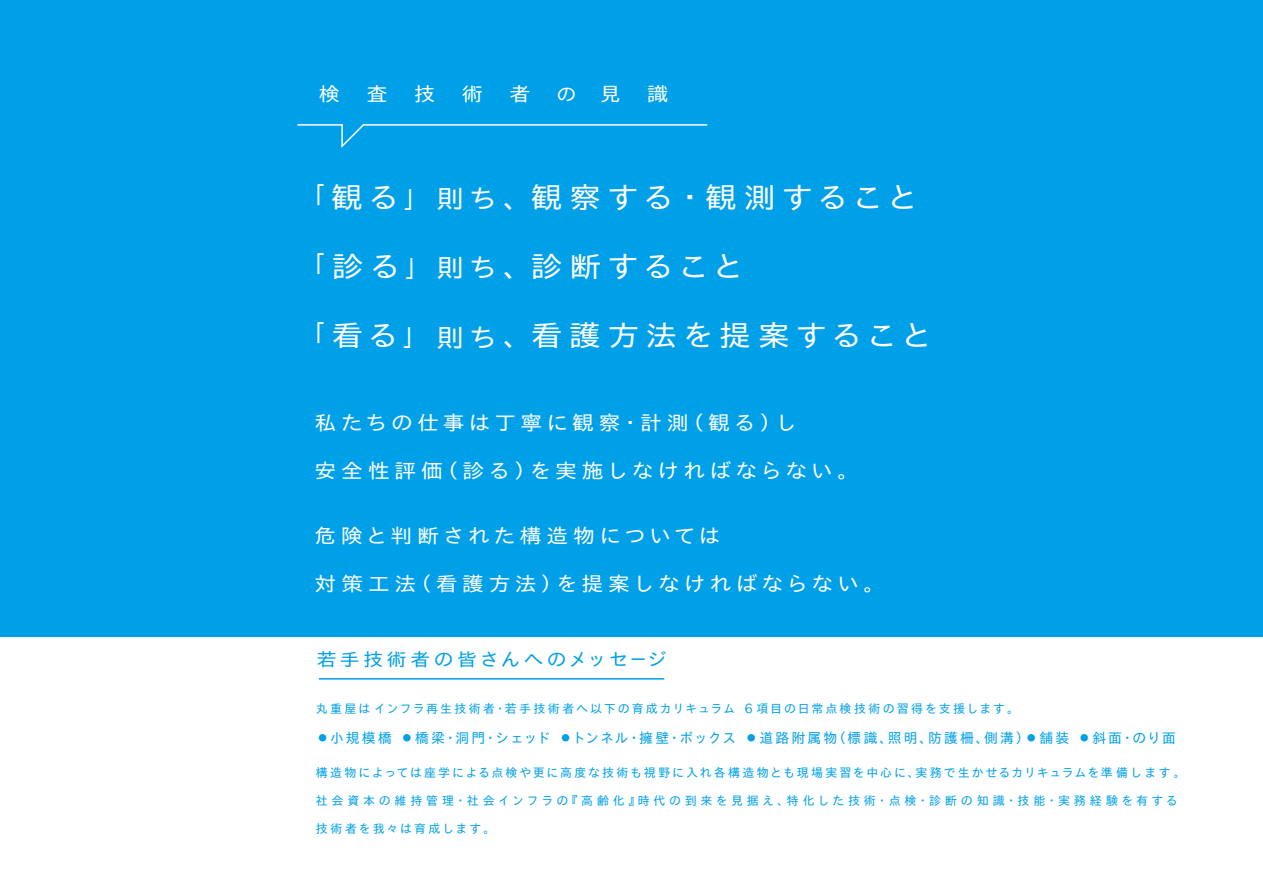
<style>
.page{position:relative;width:1263px;height:893px;background:#fff}
.page>*{position:absolute;margin:0;border:0;box-sizing:border-box;transform-origin:0 0}
.t1{font:28.8px "TB Go Std R";letter-spacing:.165em;color:#fff;scale:1.1 1}
.t2{font:19.8px "TB Go Std R";letter-spacing:.185em;color:#fff;scale:1.1 1}
.t3{font:19.2px "TB Go Std R";color:#fff;scale:1.1 1}
.t4{font:18.15px "TB Go Std R";color:#fff;scale:1.1 1}
.t5{font:18px "TB Go Std R";letter-spacing:.16em;color:#00a0e9;scale:1.1 1}
.t6{font:13.8px "TB Go Std R";letter-spacing:.145em;color:#00a0e9}
.t7{font:12px "TB Go Std R";letter-spacing:.175em;color:#00a0e9}
.t8{font:12px "TB Go Std R";letter-spacing:.155em;color:#00a0e9}
.t9{font:12px "TB Go Std R";letter-spacing:.31em;color:#00a0e9}
.s1{font-size:19.2px}
.s2{font-size:25.5px}
</style>
<div class="page">
<div style="left:0;top:0;width:1263px;height:637px;background:#00a0e9"></div>
<svg style="left:319px;top:678px;width:345px;height:2px"></svg>
<svg style="left:296px;top:123px;width:413px;height:27px"></svg>
<p class="t3" style="left:319px;top:77px;width:21px">検</p>
<p class="t3" style="left:367px;top:77px;width:21px">査</p>
<p class="t3" style="left:414px;top:77px;width:21px">技</p>
<p class="t3" style="left:462px;top:77px;width:21px">術</p>
<p class="t3" style="left:509px;top:77px;width:21px">者</p>
<p class="t4" style="left:557px;top:79px;width:60px">の <span class="s1">見</span></p>
<p class="t3" style="left:647px;top:77px;width:21px">識</p>
<h1 class="t1" style="left:309px;top:172px;width:555px">｢観る｣<span class="s2">則ち</span>、観察する・観測すること</h1>
<h1 class="t1" style="left:309px;top:241px;width:397px">｢診る｣<span class="s2">則ち</span>、診断すること</h1>
<h1 class="t1" style="left:309px;top:311px;width:568px">｢看る｣ <span class="s2">則ち</span>、看護方法を提案すること</h1>
<p class="t2" style="left:315px;top:406px;width:440px">私たちの仕事は丁寧に観察・計測（観る）し</p>
<p class="t2" style="left:315px;top:454px;width:496px">安全性評価（診る）を実施しなければならない。</p>
<p class="t2" style="left:315px;top:519px;width:371px">危険と判断された構造物については</p>
<p class="t2" style="left:315px;top:566px;width:520px">対策工法（看護方法）を提案しなければならない。</p>
<p class="t5" style="left:317px;top:644px;width:320px">若手技術者の皆さんへのメッセージ</p>
<p class="t7" style="left:316px;top:699px;width:705px">丸重屋はインフラ再生技術者・若手技術者へ以下の育成カリキュラム ６項目の日常点検技術の習得を支援します。</p>
<p class="t6" style="left:316px;top:726px;width:862px">●小規模橋 ●橋梁・洞門・シェッド ●トンネル・擁壁・ボックス ●道路附属物（標識、照明、防護柵、側溝）●舗装 ●斜面・のり面</p>
<p class="t8" style="left:316px;top:762px;width:871px">構造物によっては座学による点検や更に高度な技術も視野に入れ各構造物とも現場実習を中心に、実務で生かせるカリキュラムを準備します。</p>
<p class="t9" style="left:316px;top:790px;width:864px">社会資本の維持管理・社会インフラの『高齢化』時代の到来を見据え、特化した技術・点検・診断の知識・技能・実務経験を有する</p>
<p class="t7" style="left:316px;top:819px;width:181px">技術者を我々は育成します。</p>
</div>
